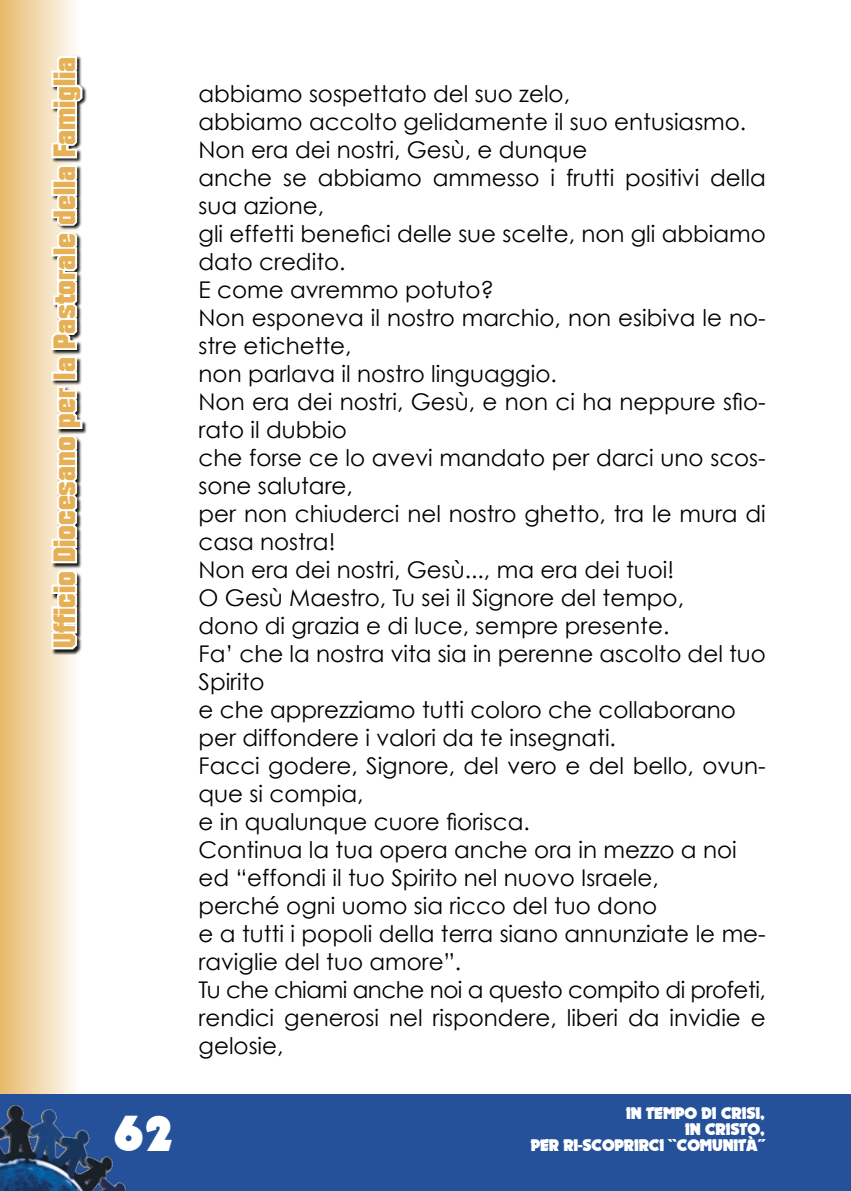
<style>
.page{position:relative;width:851px;height:1191px;background:#fff}
.page>*{position:absolute;margin:0;border:0;box-sizing:border-box;transform-origin:0 0}
.t1{font:48px "November";color:#fff}
.t2{font:30px "Autumn";color:#e5b056}
.t3{font:23px/28px "Century Gothic";color:#000}
.t4{font:16px/16px "November";letter-spacing:-.01em;color:#fff;text-align:right}
</style>
<div class="page">
<div style="left:0;top:0;width:79px;height:1191px;background:linear-gradient(to right,#e8b96a,#fefdfb)"></div>
<div style="left:0;top:1094px;width:850px;height:97px;background:#24519a"></div>
<hr style="left:850px;top:1094px;width:1px;height:97px;background:#24519a">
<img style="left:0;top:1105px;width:126px;height:86px">
<div style="left:52px;top:56px;width:35px;height:599px;background:#000;opacity:.9"></div>
<svg style="left:49px;top:384px;width:35px;height:267px"></svg>
<div style="left:51px;top:371px;width:26px;height:9px;border:4px solid #fff"></div>
<svg style="left:49px;top:192px;width:32px;height:183px"></svg>
<div style="left:51px;top:187px;width:26px;height:9px;border:4px solid #fff"></div>
<div style="left:51px;top:180px;width:26px;height:9px;border:4px solid #fff"></div>
<svg style="left:49px;top:83px;width:35px;height:101px"></svg>
<div style="left:51px;top:78px;width:26px;height:9px;border:4px solid #fff"></div>
<div style="left:57px;top:70px;width:20px;height:10px;border:4px solid #fff"></div>
<div style="left:51px;top:70px;width:9px;height:10px;border:4px solid #fff"></div>
<svg style="left:55px;top:54px;width:26px;height:21px"></svg>
<h2 class="t2" style="left:45px;top:648px;width:593px;rotate:-90deg">Ufficio Diocesano per la Pastorale della Famiglia</h2>
<h1 class="t1" style="left:113px;top:1105px;width:63px">62</h1>
<p class="t3" style="left:198px;top:80px;width:568px">abbiamo sospettato del suo zelo,<br>abbiamo accolto gelidamente il suo entusiasmo.<br>Non era dei nostri, Gesù, e dunque<br>anche se abbiamo ammesso i frutti positivi della sua azione,<br>gli effetti benefici delle sue scelte, non gli abbiamo dato credito.<br>E come avremmo potuto?<br>Non esponeva il nostro marchio, non esibiva le no&shy;stre etichette,<br>non parlava il nostro linguaggio.<br>Non era dei nostri, Gesù, e non ci ha neppure sfio&shy;rato il dubbio<br>che forse ce lo avevi mandato per darci uno scos&shy;sone salutare,<br>per non chiuderci nel nostro ghetto, tra le mura di casa nostra!<br>Non era dei nostri, Gesù..., ma era dei tuoi!<br>O Gesù Maestro, Tu sei il Signore del tempo,<br>dono di grazia e di luce, sempre presente.<br>Fa’ che la nostra vita sia in perenne ascolto del tuo Spirito<br>e che apprezziamo tutti coloro che collaborano per diffondere i valori da te insegnati.<br>Facci godere, Signore, del vero e del bello, ovun&shy;que si compia,<br>e in qualunque cuore fiorisca.<br>Continua la tua opera anche ora in mezzo a noi ed “effondi il tuo Spirito nel nuovo Israele,<br>perché ogni uomo sia ricco del tuo dono<br>e a tutti i popoli della terra siano annunziate le me&shy;raviglie del tuo amore”.<br>Tu che chiami anche noi a questo compito di profeti, rendici generosi nel rispondere, liberi da invidie e gelosie,</p>
<p class="t4" style="left:626px;top:1106px;width:140px">IN TEMPO DI CRISI,<br>IN CRISTO,</p>
<p class="t4" style="left:530px;top:1138px;width:235px">PER RI-SCOPRIRCI ``COMUNITÀ´´</p>
</div>
